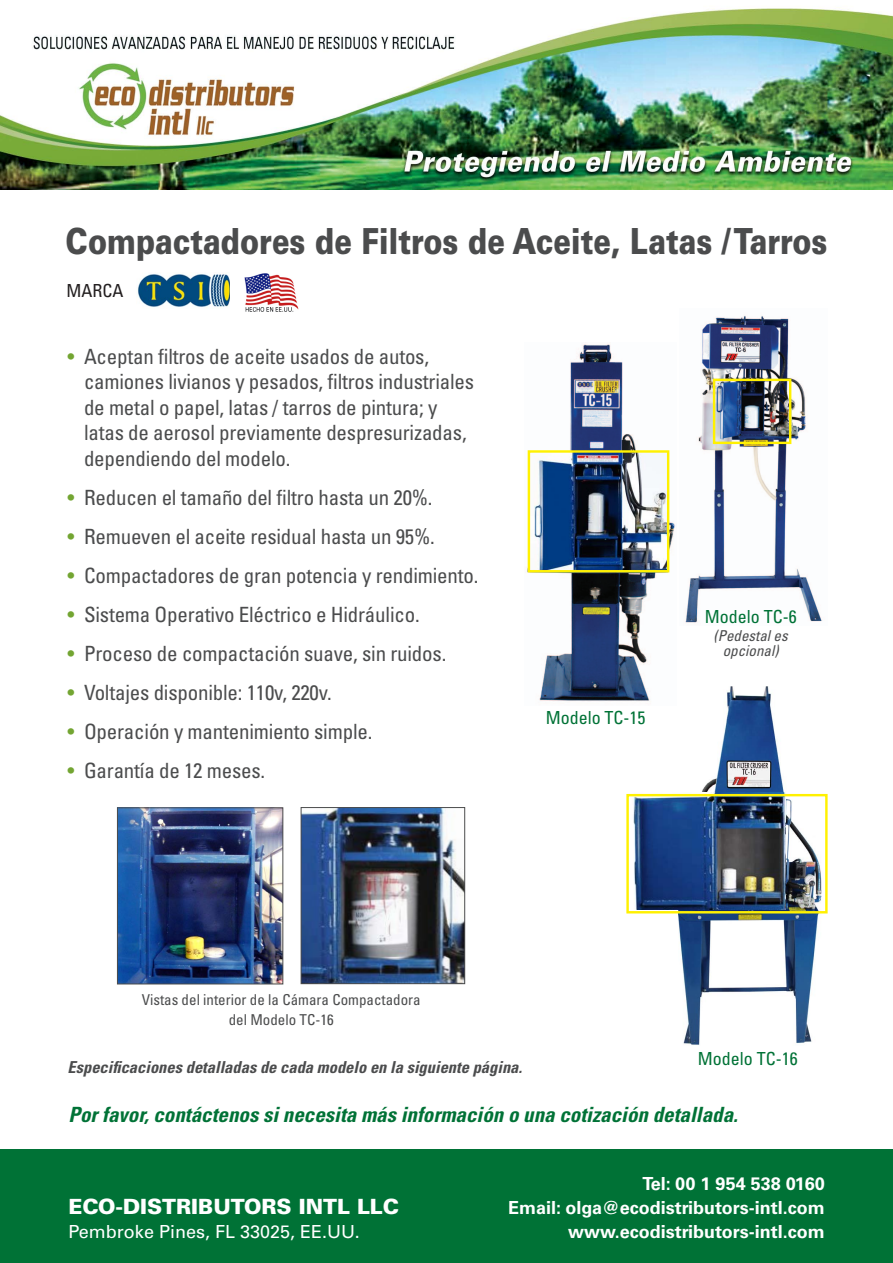
<style>
.page{position:relative;width:893px;height:1263px;background:#fff}
.page>*{position:absolute;margin:0;border:0;box-sizing:border-box;transform-origin:0 0}
.t1{font:900 36px "Univers LT Std";color:#4b4c4d;scale:.8 1}
.t2{font:condensed 21px/25.5px "Univers LT Std";letter-spacing:-.01em;color:#4b4c4d}
.t3{font:italic 700 condensed 21px "Univers LT Std";color:#007236}
.t4{font:900 21px "Univers LT Std";color:#fff}
.t5{font:700 18px/24px "Univers LT Std";color:#fff;text-align:right}
.t6{font:condensed 18px "Univers LT Std";color:#007236}
.t7{font:18px "Univers LT Std";color:#fff}
.t8{font:condensed 18px "Univers LT Std";color:#231f20}
.t9{font:italic 700 condensed 16.5px "Univers LT Std";color:#4b4c4d}
.t10{font:condensed 15px/19.5px "Univers LT Std";color:#4b4c4d;text-align:center}
.t11{font:italic condensed 15px/15px "Univers LT Std";color:#4b4c4d;text-align:center}
.s1{color:#73a532}
</style>
<div class="page">
<img style="left:685px;top:315px;width:137px;height:308px">
<div style="left:713px;top:379px;width:78px;height:65px;border:2px solid #fff101"></div>
<div style="left:0;top:1150px;width:893px;height:113px;background:#007236"></div>
<img style="left:137px;top:273px;width:93px;height:35px">
<img style="left:527px;top:344px;width:148px;height:357px">
<img style="left:531px;top:453px;width:135px;height:116px">
<div style="left:528px;top:450px;width:141px;height:122px;border:2px solid #fff101"></div>
<img style="left:679px;top:686px;width:142px;height:359px">
<img style="left:627px;top:792px;width:158px;height:118px">
<div style="left:626px;top:794px;width:202px;height:119px;border:2px solid #fff101"></div>
<img style="left:303px;top:809px;width:160px;height:173px">
<div style="left:301px;top:807px;width:164px;height:177px;border:1px solid #4b4c4d"></div>
<img style="left:119px;top:809px;width:162px;height:173px">
<div style="left:117px;top:807px;width:166px;height:177px;border:1px solid #4b4c4d"></div>
<img style="left:0;top:8px;width:893px;height:181px">
<img style="left:244px;top:274px;width:54px;height:37px">
<p class="t1" style="left:66px;top:218px;width:954px">Compactadores de Filtros de Aceite, Latas / Tarros</p>
<p class="t8" style="left:67px;top:279px;width:59px">MARCA</p>
<p class="t2" style="left:84px;top:343px;width:392px;text-indent:-16px"><span class="s1">•</span> Aceptan filtros de aceite usados de autos, camiones livianos y pesados, filtros industriales de metal o papel, latas / tarros de pintura; y latas de aerosol previamente despresurizadas, dependiendo del modelo.</p>
<p class="t2" style="left:68px;top:484px;width:367px"><span class="s1">•</span> Reducen el tamaño del filtro hasta un 20%.</p>
<p class="t2" style="left:68px;top:523px;width:369px"><span class="s1">•</span> Remueven el aceite residual hasta un 95%.</p>
<p class="t2" style="left:68px;top:562px;width:412px"><span class="s1">•</span> Compactadores de gran potencia y rendimiento.</p>
<p class="t2" style="left:68px;top:601px;width:354px"><span class="s1">•</span> Sistema Operativo Eléctrico e Hidráulico.</p>
<p class="t2" style="left:68px;top:640px;width:380px"><span class="s1">•</span> Proceso de compactación suave, sin ruidos.</p>
<p class="t2" style="left:68px;top:679px;width:266px"><span class="s1">•</span> Voltajes disponible: 110v, 220v.</p>
<p class="t2" style="left:68px;top:718px;width:306px"><span class="s1">•</span> Operación y mantenimiento simple.</p>
<p class="t2" style="left:68px;top:757px;width:199px"><span class="s1">•</span> Garantía de 12 meses.</p>
<p class="t6" style="left:546px;top:706px;width:101px">Modelo TC-15</p>
<p class="t6" style="left:705px;top:605px;width:93px">Modelo TC-6</p>
<p class="t11" style="left:714px;top:628px;width:76px">(Pedestal es opcional)</p>
<p class="t10" style="left:142px;top:990px;width:281px">Vistas del interior de la Cámara Compactadora del Modelo TC-16</p>
<p class="t9" style="left:68px;top:1057px;width:456px">Especificaciones detalladas de cada modelo en la siguiente página.</p>
<p class="t6" style="left:698px;top:1047px;width:101px">Modelo TC-16</p>
<p class="t3" style="left:68px;top:1102px;width:671px">Por favor, contáctenos si necesita más información o una cotización detallada.</p>
<p class="t4" style="left:68px;top:1193px;width:332px">ECO-DISTRIBUTORS INTL LLC</p>
<p class="t7" style="left:68px;top:1220px;width:293px">Pembroke Pines, FL 33025, EE.UU.</p>
<p class="t5" style="left:642px;top:1171px;width:184px">Tel: 00 1 954 538 0160</p>
<p class="t5" style="left:508px;top:1195px;width:318px">Email: olga@ecodistributors-intl.com www.ecodistributors-intl.com</p>
</div>
